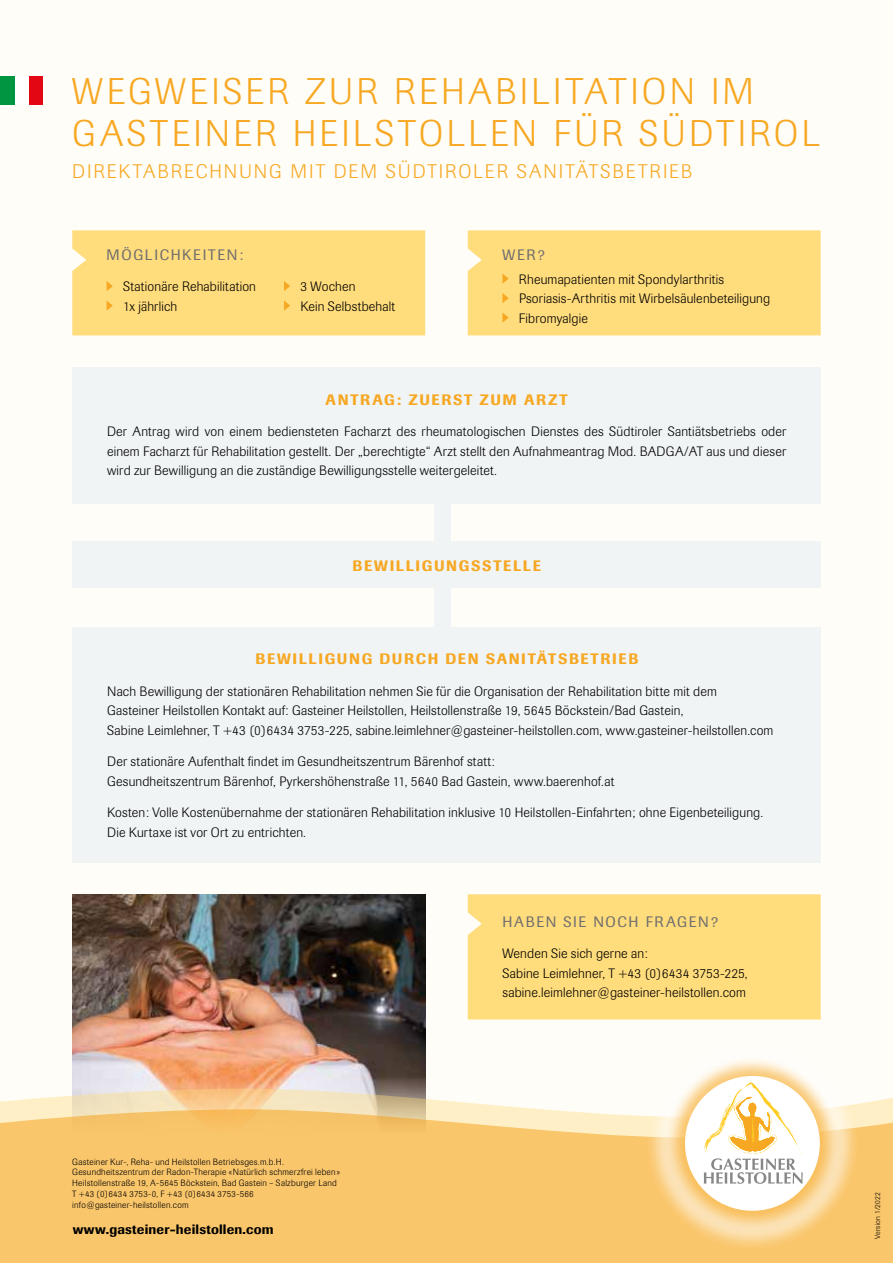
<style>
.page{position:relative;width:893px;height:1263px;background:#fffdf7}
.page>*{position:absolute;margin:0;border:0;box-sizing:border-box;transform-origin:0 0}
.t1{font:300 36.75px/42px "Imago";letter-spacing:.095em;color:#f7a823}
.t2{font:300 19.5px "Imago";letter-spacing:.095em;color:#f7a823}
.t3{font:500 15px "Imago";letter-spacing:.11em;color:#f7a823}
.t4{font:15px "Imago";letter-spacing:.11em;color:#706f6f}
.t5{font:300 13.5px/19.5px "Imago";letter-spacing:.015em;color:#000}
.t6{font:500 13.5px "Imago";letter-spacing:.015em;color:#000}
.t7{font:300 9px/10.8px "Imago";letter-spacing:.025em;color:#000}
.t8{font:300 7.5px "Imago";letter-spacing:.025em;color:#000}
</style>
<div class="page">
<img style="left:72px;top:894px;width:354px;height:195px">
<svg style="left:0;top:1089px;width:893px;height:20px"></svg>
<svg style="left:0;top:1109px;width:893px;height:154px;fill:#fac66b"></svg>
<div style="left:434px;top:492px;width:17px;height:143px;background:#f0f4f5"></div>
<div style="left:72px;top:367px;width:749px;height:137px;background:#f0f4f5"></div>
<div style="left:72px;top:542px;width:749px;height:46px;background:#f0f4f5"></div>
<div style="left:73px;top:627px;width:748px;height:235px;background:#f0f4f5"></div>
<div style="left:468px;top:230px;width:353px;height:105px;background:#ffdc7c"></div>
<div style="left:72px;top:230px;width:353px;height:105px;background:#ffdc7c"></div>
<div style="left:28px;top:77px;width:15px;height:28px;background:#e30613"></div>
<div style="left:14px;top:77px;width:14px;height:28px;background:#fff"></div>
<div style="left:0;top:77px;width:14px;height:28px;background:#009641"></div>
<div style="left:468px;top:894px;width:353px;height:125px;background:#ffdc7c"></div>
<img style="left:640px;top:1089px;width:225px;height:166px">
<img style="left:660px;top:1060px;width:184px;height:175px">
<div style="left:685px;top:1076px;width:135px;height:135px;background:#fff;border-radius:50%"></div>
<svg style="left:704px;top:1082px;width:99px;height:102px"></svg>
<h1 class="t1" style="left:72px;top:71px;width:749px">WEGWEISER ZUR REHABILITATION IM<br>GASTEINER HEILSTOLLEN FÜR SÜDTIROL</h1>
<h2 class="t2" style="left:72px;top:160px;width:621px">DIREKTABRECHNUNG MIT DEM SÜDTIROLER SANITÄTSBETRIEB</h2>
<p class="t4" style="left:107px;top:246px;width:138px">MÖGLICHKEITEN:</p>
<p class="t5" style="left:123px;top:277px;width:134px">Stationäre Rehabilitation<br>1x jährlich</p>
<p class="t5" style="left:300px;top:277px;width:96px">3 Wochen<br>Kein Selbstbehalt</p>
<p class="t4" style="left:502px;top:246px;width:44px">WER?</p>
<p class="t5" style="left:519px;top:270px;width:253px">Rheumapatienten mit Spondylarthritis<br>Psoriasis-Arthritis mit Wirbelsäulenbeteiligung<br>Fibromyalgie</p>
<p class="t3" style="left:326px;top:390px;width:244px">ANTRAG: ZUERST ZUM ARZT</p>
<p class="t5" style="left:107px;top:422px;width:681px;text-align:justify">Der Antrag wird von einem bediensteten Facharzt des rheumatologischen Dienstes des Südtiroler Santiätsbetriebs oder einem Facharzt für Rehabilitation gestellt. Der „berechtigte“ Arzt stellt den Aufnahmeantrag Mod. BADGA/AT aus und dieser wird zur Bewilligung an die zuständige Bewilligungsstelle weitergeleitet.</p>
<p class="t3" style="left:353px;top:556px;width:190px">BEWILLIGUNGSSTELLE</p>
<p class="t3" style="left:255px;top:650px;width:384px">BEWILLIGUNG DURCH DEN SANITÄTSBETRIEB</p>
<p class="t5" style="left:107px;top:681px;width:668px">Nach Bewilligung der stationären Rehabilitation nehmen Sie für die Organisation der Rehabilitation bitte mit dem<br>Gasteiner Heilstollen Kontakt auf: Gasteiner Heilstollen, Heilstollenstraße 19, 5645 Böckstein/Bad Gastein,<br>Sabine Leimlehner, T +43 (0)6434 3753-225, sabine.leimlehner@gasteiner-heilstollen.com, www.gasteiner-heilstollen.com</p>
<p class="t5" style="left:107px;top:752px;width:509px">Der stationäre Aufenthalt findet im Gesundheitszentrum Bärenhof statt:<br>Gesundheitszentrum Bärenhof, Pyrkershöhenstraße 11, 5640 Bad Gastein, www.baerenhof.at</p>
<p class="t5" style="left:107px;top:803px;width:657px">Kosten: Volle Kostenübernahme der stationären Rehabilitation inklusive 10 Heilstollen-Einfahrten; ohne Eigenbeteiligung.<br>Die Kurtaxe ist vor Ort zu entrichten.</p>
<p class="t4" style="left:502px;top:913px;width:217px">HABEN SIE NOCH FRAGEN?</p>
<p class="t5" style="left:502px;top:944px;width:247px">Wenden Sie sich gerne an:<br>Sabine Leimlehner, T +43 (0)6434 3753-225, sabine.leimlehner@gasteiner-heilstollen.com</p>
<p class="t7" style="left:72px;top:1156px;width:269px">Gasteiner Kur-, Reha- und Heilstollen Betriebsges.m.b.H.<br>Gesundheitszentrum der Radon-Therapie «Natürlich schmerzfrei leben» Heilstollenstraße 19, A-5645 Böckstein, Bad Gastein – Salzburger Land T +43 (0)6434 3753-0, F +43 (0)6434 3753-566 info@gasteiner-heilstollen.com</p>
<p class="t6" style="left:73px;top:1221px;width:202px">www.gasteiner-heilstollen.com</p>
<p class="t8" style="left:873px;top:1239px;width:48px;rotate:-90deg">Version 1/2022</p>
</div>
